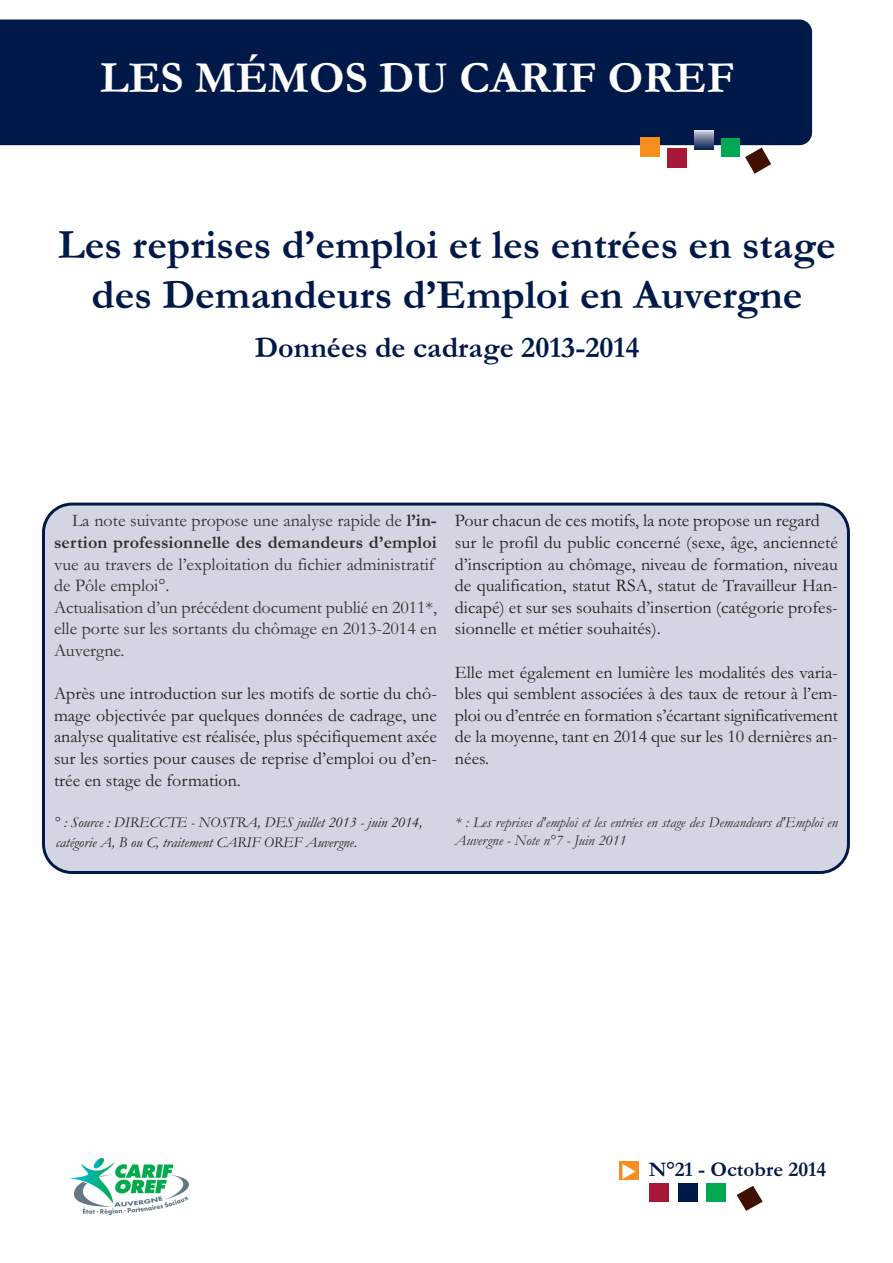
<style>
.page{position:relative;width:893px;height:1263px;background:#fff}
.page>*{position:absolute;margin:0;border:0;box-sizing:border-box;transform-origin:0 0}
.t1{font:700 45px "Garamond";color:#fff}
.t2{font:700 42px/50.4px "Garamond";color:#001949;text-align:center}
.t3{font:700 30px "Garamond";color:#001949}
.t4{font:700 21px "Garamond";color:#001949}
.t5{font:18px/21.6px "Garamond";color:#231f20;text-align:justify}
.t6{font:18px/21.6px "Garamond";color:#312f30}
.t7{font:700 18px/21.6px "Garamond";letter-spacing:.005em;color:#312f30;text-align:right}
.t8{font:italic 15px/20px "Garamond";color:#231f20}
.t9{font:italic 15px/18px "Garamond";color:#312f30}
.s1{font-weight:400}
</style>
<div class="page">
<div style="left:619px;top:1161px;width:19px;height:19px;background:#f68f1e"></div>
<div style="left:649px;top:1183px;width:19px;height:19px;background:#a61836"></div>
<div style="left:678px;top:1183px;width:19px;height:19px;background:#001949"></div>
<div style="left:707px;top:1183px;width:19px;height:19px;background:#00a851"></div>
<svg style="left:737px;top:1186px;width:26px;height:25px"></svg>
<div style="left:0;top:20px;width:812px;height:125px;background:#001949"></div>
<div style="left:640px;top:138px;width:19px;height:19px;background:#f68f1e"></div>
<div style="left:667px;top:148px;width:19px;height:19px;background:#a61836"></div>
<svg style="left:694px;top:130px;width:19px;height:19px"></svg>
<div style="left:721px;top:138px;width:19px;height:18px;background:#00a851"></div>
<svg style="left:745px;top:148px;width:26px;height:26px"></svg>
<img style="left:69px;top:1158px;width:119px;height:56px">
<div style="left:42px;top:503px;width:808px;height:371px;background:#d3d6e2"></div>
<h1 class="t1" style="left:100px;top:50px;width:636px">LES MÉMOS DU CARIF OREF</h1>
<h2 class="t2" style="left:58px;top:218px;width:779px">Les reprises d’emploi et les entrées en stage des Demandeurs d’Emploi en Auvergne</h2>
<h3 class="t3" style="left:255px;top:329px;width:386px">Données de cadrage 2013-2014</h3>
<p class="t7" style="left:54px;top:509px;width:384px"><span class="s1">La note suivante propose une analyse rapide de</span> l’in&shy;sertion professionnelle des demandeurs d’emploi</p>
<p class="t6" style="left:54px;top:552px;width:384px">vue au travers de l’exploitation du fichier administratif de Pôle emploi°.<br>Actualisation d’un précédent document publié en 2011*, elle porte sur les sortants du chômage en 2013-2014 en Auvergne.</p>
<p class="t5" style="left:54px;top:682px;width:384px">Après une introduction sur les motifs de sortie du chô&shy;mage objectivée par quelques données de cadrage, une analyse qualitative est réalisée, plus spécifiquement axée sur les sorties pour causes de reprise d’emploi ou d’en&shy;trée en stage de formation.</p>
<p class="t8" style="left:54px;top:812px;width:370px">° : Source : DIRECCTE - NOSTRA, DES juillet 2013 - juin 2014, catégorie A, B ou C, traitement CARIF OREF Auvergne.</p>
<p class="t5" style="left:455px;top:509px;width:384px;text-align:left">Pour chacun de ces motifs, la note propose un regard sur le profil du public concerné (sexe, âge, ancienneté d’inscription au chômage, niveau de formation, niveau de qualification, statut RSA, statut de Travailleur Han&shy;dicapé) et sur ses souhaits d’insertion (catégorie profes&shy;sionnelle et métier souhaités).</p>
<p class="t5" style="left:455px;top:660px;width:384px">Elle met également en lumière les modalités des varia&shy;bles qui semblent associées à des taux de retour à l’em&shy;ploi ou d’entrée en formation s’écartant significativement de la moyenne, tant en 2014 que sur les 10 dernières an&shy;nées.</p>
<p class="t9" style="left:455px;top:813px;width:384px">* : Les reprises d'emploi et les entrées en stage des Demandeurs d'Emploi en<br>Auvergne - Note n°7 - Juin 2011</p>
<p class="t4" style="left:649px;top:1156px;width:179px">N°21 - Octobre 2014</p>
</div>
